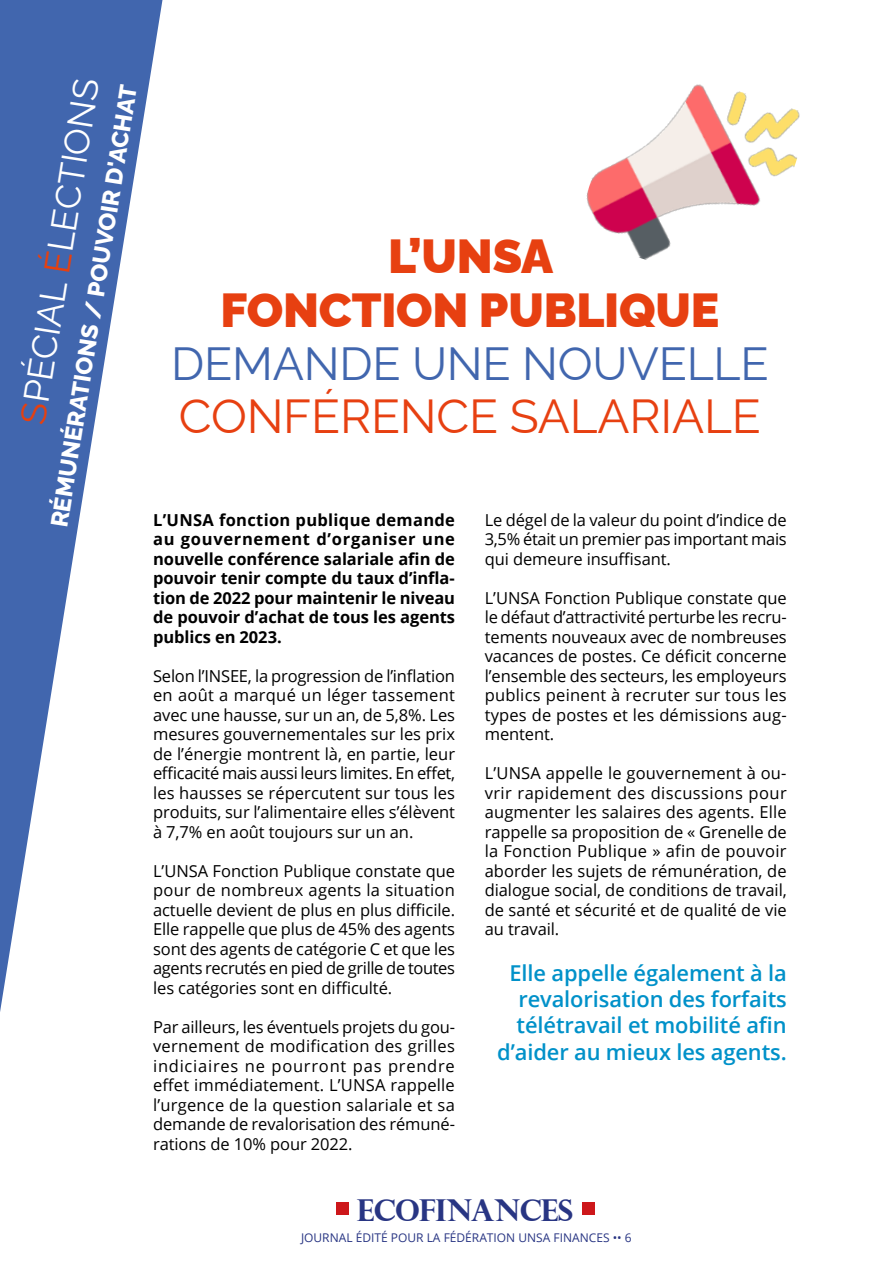
<style>
.page{position:relative;width:893px;height:1263px;background:#fff}
.page>*{position:absolute;margin:0;border:0;box-sizing:border-box;transform-origin:0 0}
.t1{font:900 47.85px/53.2px "Raleway";letter-spacing:-.005em;color:#e74011;text-align:center}
.t2{font:47.85px "Raleway";letter-spacing:-.005em;color:#e74011}
.t3{font:46.5px "Raleway";letter-spacing:-.005em;color:#4166ae}
.t4{font:36px "Raleway";color:#fff}
.t5{font:700 30.15px "Perpetua Titling";letter-spacing:-.02em;color:#283583}
.t6{font:800 24px "Raleway";color:#fff}
.t7{font:600 21.9px/26.2px "Open Sans";letter-spacing:-.005em;color:#0091c9;text-align:right}
.t8{font:16.5px/19.5px "Open Sans";letter-spacing:-.005em;color:#000;text-align:justify}
.t9{font:700 16.5px/19.5px "Open Sans";letter-spacing:-.005em;color:#000;text-align:justify}
.t10{font:12px "Open Sans";color:#283583}
.s1{color:#e6400f}
</style>
<div class="page">
<div style="left:336px;top:1203px;width:12px;height:12px;background:#cd171a"></div>
<div style="left:582px;top:1203px;width:12px;height:12px;background:#cd171a"></div>
<svg style="left:0;top:0;width:162px;height:1012px;fill:#4166ae"></svg>
<img style="left:586px;top:84px;width:214px;height:176px">
<h3 class="t4" style="left:4px;top:419px;width:351px;rotate:-81deg"><span class="s1">S</span>PÉCIAL <span class="s1">É</span>LECTIONS</h3>
<h3 class="t6" style="left:40px;top:524px;width:449px;rotate:-81deg">RÉMUNÉRATIONS / POUVOIR D'ACHAT</h3>
<h1 class="t1" style="left:221px;top:225px;width:500px">L’UNSA<br>FONCTION PUBLIQUE</h1>
<h2 class="t3" style="left:171px;top:326px;width:599px">DEMANDE UNE NOUVELLE</h2>
<h1 class="t2" style="left:179px;top:378px;width:584px">CONFÉRENCE SALARIALE</h1>
<p class="t9" style="left:153px;top:509px;width:303px">L’UNSA fonction publique demande au gouvernement d’organiser une nouvelle conférence salariale afin de pouvoir tenir compte du taux d’infla&shy;tion de 2022 pour maintenir le niveau de pouvoir d’achat de tous les agents publics en 2023.</p>
<p class="t8" style="left:153px;top:665px;width:304px">Selon l’INSEE, la progression de l’inflation en août a marqué un léger tassement avec une hausse, sur un an, de 5,8%. Les mesures gouvernementales sur les prix de l’énergie montrent là, en partie, leur efficacité mais aussi leurs limites. En effet, les hausses se répercutent sur tous les produits, sur l’alimentaire elles s’élèvent à 7,7% en août toujours sur un an.</p>
<p class="t8" style="left:153px;top:861px;width:304px">L’UNSA Fonction Publique constate que pour de nombreux agents la situation actuelle devient de plus en plus difficile.<br>Elle rappelle que plus de 45% des agents sont des agents de catégorie C et que les agents recrutés en pied de grille de toutes les catégories sont en difficulté.</p>
<p class="t8" style="left:153px;top:1017px;width:303px">Par ailleurs, les éventuels projets du gou&shy;vernement de modification des grilles indiciaires ne pourront pas prendre effet immédiatement. L’UNSA rappelle l’urgence de la question salariale et sa demande de revalorisation des rémuné&shy;rations de 10% pour 2022.</p>
<p class="t8" style="left:485px;top:510px;width:303px">Le dégel de la valeur du point d’indice de 3,5% était un premier pas important mais qui demeure insuffisant.</p>
<p class="t8" style="left:485px;top:588px;width:304px">L’UNSA Fonction Publique constate que le défaut d’attractivité perturbe les recru&shy;tements nouveaux avec de nombreuses vacances de postes. Ce déficit concerne l’ensemble des secteurs, les employeurs publics peinent à recruter sur tous les types de postes et les démissions aug&shy;mentent.</p>
<p class="t8" style="left:485px;top:763px;width:304px">L’UNSA appelle le gouvernement à ou&shy;vrir rapidement des discussions pour augmenter les salaires des agents. Elle rappelle sa proposition de « Grenelle de la Fonction Publique » afin de pouvoir aborder les sujets de rémunération, de dialogue social, de conditions de travail, de santé et sécurité et de qualité de vie au travail.</p>
<h3 class="t7" style="left:497px;top:959px;width:291px">Elle appelle également à la revalorisation des forfaits télétravail et mobilité afin d’aider au mieux les agents.</h3>
<h3 class="t5" style="left:357px;top:1191px;width:218px">ECOFINANCES</h3>
<p class="t10" style="left:301px;top:1229px;width:332px">JOURNAL ÉDITÉ POUR LA FÉDÉRATION UNSA FINANCES •• 6</p>
</div>
